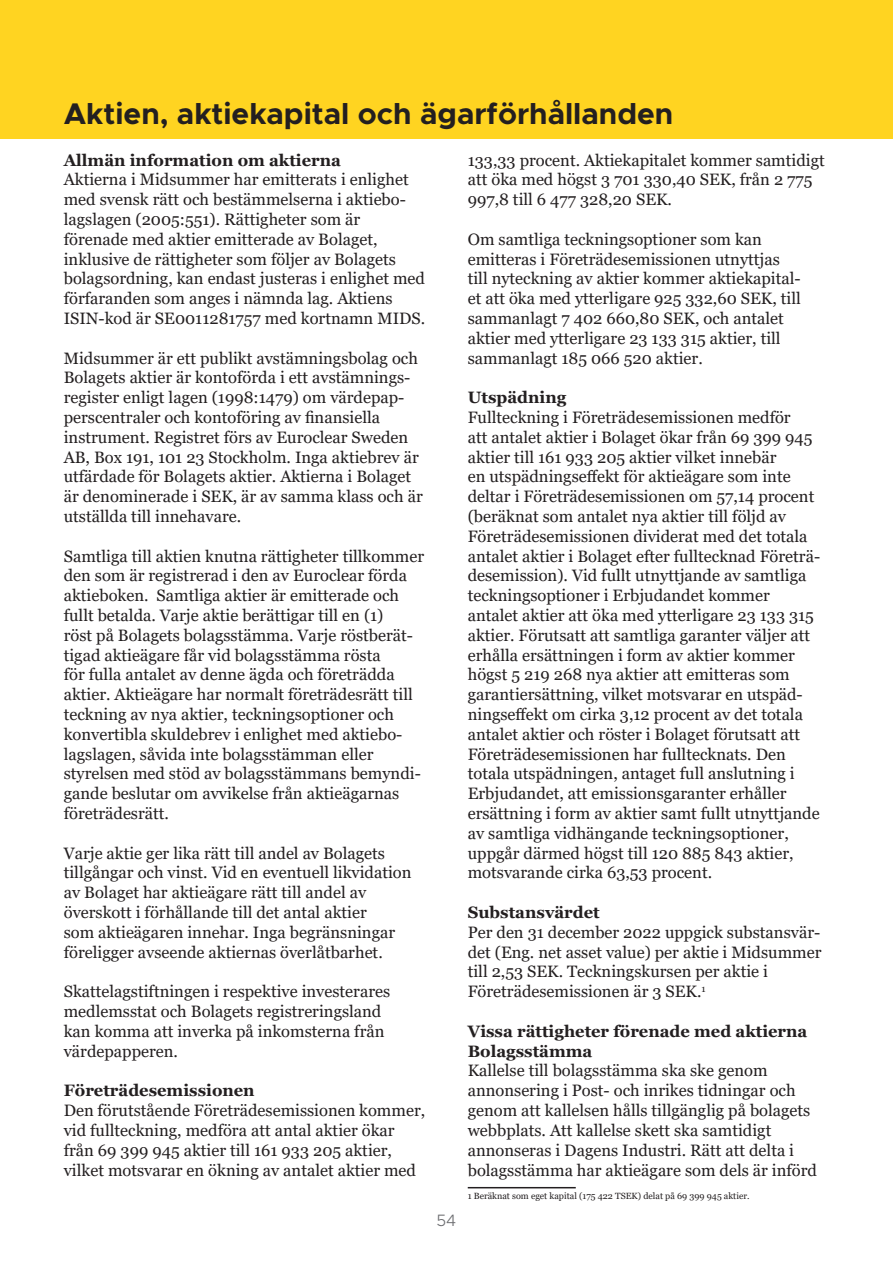
<style>
.page{position:relative;width:893px;height:1263px;background:#fff}
.page>*{position:absolute;margin:0;border:0;box-sizing:border-box;transform-origin:0 0}
.Rubrik_1{font:700 30px "Metropolis";color:#231f20}
.Brödtext{font:16.5px/19.8px "Georgia";color:#231f20}
.Brödtext_Bold{font:700 16.5px "Georgia";color:#231f20}
.t1{font:300 16.5px "Metropolis";color:#6c6d70}
.Footnote{font:9px "Georgia";color:#231f20}
</style>
<div class="page">
<div style="left:0;top:0;width:893px;height:138px;background:#ffd421"></div>
<hr style="left:468px;top:1187px;width:108px;height:1px;background:#231f20">
<p class="Rubrik_1" style="left:64px;top:94px;width:611px">Aktien, aktiekapital och ägarförhållanden</p>
<p class="Brödtext_Bold" style="left:64px;top:149px;width:279px">Allmän information om aktierna</p>
<p class="Brödtext" style="left:64px;top:170px;width:363px">Aktierna i Midsummer har emitterats i enlighet med svensk rätt och bestämmelserna i aktiebo&shy;lagslagen (2005:551). Rättigheter som är förenade med aktier emitterade av Bolaget, inklusive de rättigheter som följer av Bolagets bolagsordning, kan endast justeras i enlighet med förfaranden som anges i nämnda lag. Aktiens ISIN-kod är SE0011281757 med kortnamn MIDS.</p>
<p class="Brödtext" style="left:64px;top:348px;width:360px">Midsummer är ett publikt avstämningsbolag och Bolagets aktier är kontoförda i ett avstämnings&shy;register enligt lagen (1998:1479) om värdepap&shy;perscentraler och kontoföring av finansiella instrument. Registret förs av Euroclear Sweden AB, Box 191, 101 23 Stockholm. Inga aktiebrev är utfärdade för Bolagets aktier. Aktierna i Bolaget är denominerade i SEK, är av samma klass och är utställda till innehavare.</p>
<p class="Brödtext" style="left:64px;top:546px;width:362px">Samtliga till aktien knutna rättigheter tillkommer den som är registrerad i den av Euroclear förda aktieboken. Samtliga aktier är emitterade och fullt betalda. Varje aktie berättigar till en (1)<br>röst på Bolagets bolagsstämma. Varje röstberät&shy;tigad aktieägare får vid bolagsstämma rösta<br>för fulla antalet av denne ägda och företrädda aktier. Aktieägare har normalt företrädesrätt till teckning av nya aktier, teckningsoptioner och konvertibla skuldebrev i enlighet med aktiebo&shy;lagslagen, såvida inte bolagsstämman eller styrelsen med stöd av bolagsstämmans bemyndi&shy;gande beslutar om avvikelse från aktieägarnas företrädesrätt.</p>
<p class="Brödtext" style="left:64px;top:843px;width:349px">Varje aktie ger lika rätt till andel av Bolagets tillgångar och vinst. Vid en eventuell likvidation av Bolaget har aktieägare rätt till andel av överskott i förhållande till det antal aktier<br>som aktieägaren innehar. Inga begränsningar föreligger avseende aktiernas överlåtbarhet.</p>
<p class="Brödtext" style="left:64px;top:982px;width:328px">Skattelagstiftningen i respektive investerares medlemsstat och Bolagets registreringsland kan komma att inverka på inkomsterna från värdepapperen.</p>
<p class="Brödtext_Bold" style="left:64px;top:1080px;width:192px">Företrädesemissionen</p>
<p class="Brödtext" style="left:64px;top:1101px;width:363px">Den förutstående Företrädesemissionen kommer, vid fullteckning, medföra att antal aktier ökar från 69 399 945 aktier till 161 933 205 aktier, vilket motsvarar en ökning av antalet aktier med</p>
<p class="Brödtext" style="left:468px;top:150px;width:358px">133,33 procent. Aktiekapitalet kommer samtidigt att öka med högst 3 701 330,40 SEK, från 2 775<br>997,8 till 6 477 328,20 SEK.</p>
<p class="Brödtext" style="left:468px;top:230px;width:334px">Om samtliga teckningsoptioner som kan emitteras i Företrädesemissionen utnyttjas till nyteckning av aktier kommer aktiekapital&shy;et att öka med ytterligare 925 332,60 SEK, till sammanlagt 7 402 660,80 SEK, och antalet aktier med ytterligare 23 133 315 aktier, till sammanlagt 185 066 520 aktier.</p>
<p class="Brödtext_Bold" style="left:468px;top:387px;width:100px">Utspädning</p>
<p class="Brödtext" style="left:468px;top:408px;width:346px">Fullteckning i Företrädesemissionen medför att antalet aktier i Bolaget ökar från 69 399 945 aktier till 161 933 205 aktier vilket innebär</p>
<p class="Brödtext" style="left:468px;top:467px;width:354px">en utspädningseffekt för aktieägare som inte deltar i Företrädesemissionen om 57,14 procent (beräknat som antalet nya aktier till följd av Företrädesemissionen dividerat med det totala antalet aktier i Bolaget efter fulltecknad Företrä&shy;desemission). Vid fullt utnyttjande av samtliga teckningsoptioner i Erbjudandet kommer antalet aktier att öka med ytterligare 23 133 315 aktier. Förutsatt att samtliga garanter väljer att erhålla ersättningen i form av aktier kommer högst 5 219 268 nya aktier att emitteras som garantiersättning, vilket motsvarar en utspäd&shy;ningseffekt om cirka 3,12 procent av det totala antalet aktier och röster i Bolaget förutsatt att Företrädesemissionen har fulltecknats. Den totala utspädningen, antaget full anslutning i Erbjudandet, att emissionsgaranter erhåller ersättning i form av aktier samt fullt utnyttjande av samtliga vidhängande teckningsoptioner, uppgår därmed högst till 120 885 843 aktier, motsvarande cirka 63,53 procent.</p>
<p class="Brödtext_Bold" style="left:468px;top:902px;width:133px">Substansvärdet</p>
<p class="Brödtext" style="left:468px;top:923px;width:355px">Per den 31 december 2022 uppgick substansvär&shy;det (Eng. net asset value) per aktie i Midsummer till 2,53 SEK. Teckningskursen per aktie i Företrädesemissionen är 3 SEK.<sup>1</sup></p>
<p class="Brödtext_Bold" style="left:468px;top:1020px;width:341px">Vissa rättigheter förenade med aktierna</p>
<p class="Brödtext_Bold" style="left:468px;top:1040px;width:126px">Bolagsstämma</p>
<p class="Brödtext" style="left:468px;top:1061px;width:351px">Kallelse till bolagsstämma ska ske genom annonsering i Post- och inrikes tidningar och genom att kallelsen hålls tillgänglig på bolagets webbplats. Att kallelse skett ska samtidigt annonseras i Dagens Industri. Rätt att delta i bolagsstämma har aktieägare som dels är införd</p>
<p class="Footnote" style="left:468px;top:1190px;width:283px">1 Beräknat som eget kapital (175 422 TSEK) delat på 69 399 945 aktier.</p>
<p class="t1" style="left:437px;top:1210px;width:21px">54</p>
</div>
